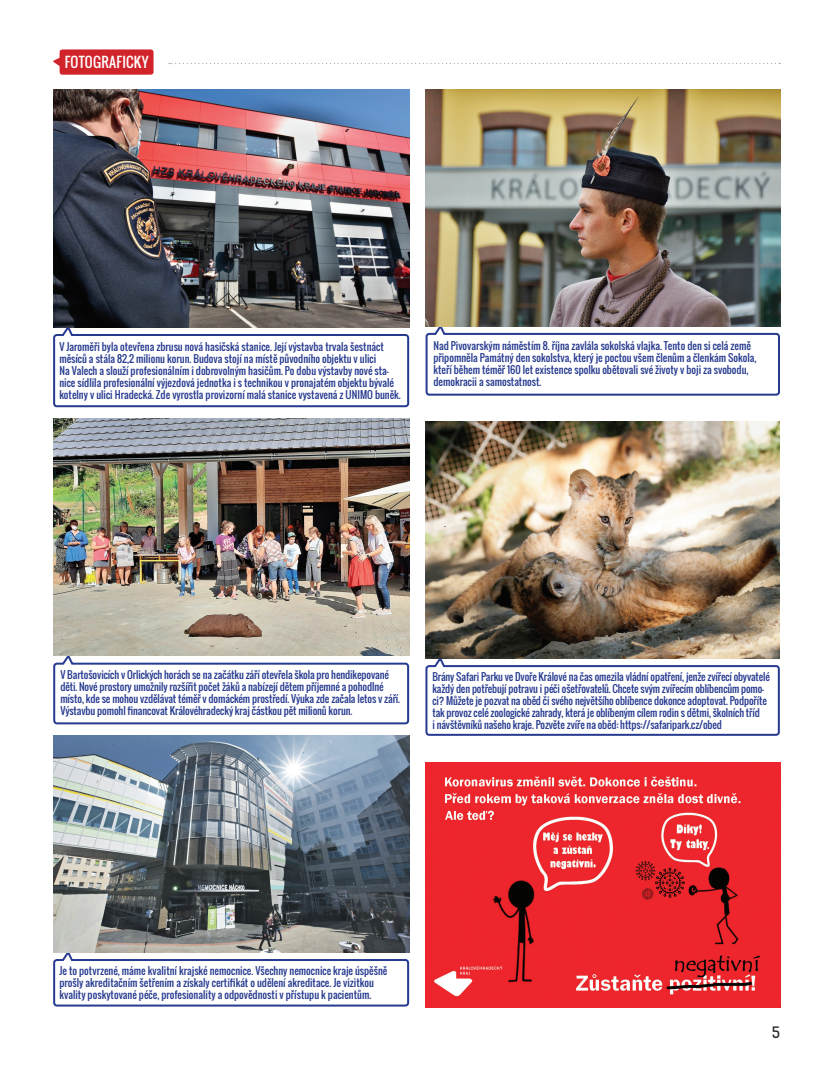
<style>
.page{position:relative;width:833px;height:1081px;background:#fff}
.page>*{position:absolute;margin:0;border:0;box-sizing:border-box;transform-origin:0 0}
.t1{font:15px "Kelson Sans";color:#231f20}
.t2{font:13.75px "Oswald";letter-spacing:.02em;color:#fff}
.t3{font:10px/12px "Oswald";color:#263a8f}
</style>
<div class="page">
<svg style="left:169px;top:63px;width:611px;height:1px"></svg>
<svg style="left:425px;top:658px;width:355px;height:78px"></svg>
<svg style="left:53px;top:654px;width:357px;height:71px"></svg>
<svg style="left:53px;top:326px;width:357px;height:82px"></svg>
<svg style="left:53px;top:56px;width:7px;height:13px"></svg>
<div style="left:60px;top:49px;width:93px;height:26px;background:#d1232a;border-radius:3px"></div>
<svg style="left:425px;top:325px;width:356px;height:71px"></svg>
<svg style="left:53px;top:951px;width:357px;height:56px"></svg>
<img style="left:425px;top:762px;width:355px;height:245px">
<img style="left:53px;top:90px;width:356px;height:237px">
<img style="left:425px;top:90px;width:355px;height:236px">
<img style="left:425px;top:422px;width:355px;height:236px">
<img style="left:53px;top:418px;width:356px;height:238px">
<img style="left:53px;top:736px;width:356px;height:216px">
<h2 class="t2" style="left:65px;top:52px;width:59px">Fotografick</h2>
<h2 class="t2" style="left:142px;top:52px;width:8px">y</h2>
<p class="t3" style="left:59px;top:340px;width:343px">V Jaroměři byla otevřena zbrusu nová hasičská stanice. Její výstavba trvala šestnáct měsíců a stála 82,2 milionu korun. Budova stojí na místě původního objektu v ulici<br>Na Valech a slouží profesionálním i dobrovolným hasičům. Po dobu výstavby nové sta&shy;nice sídlila profesionální výjezdová jednotka i s technikou v pronajatém objektu bývalé kotelny v ulici Hradecká. Zde vyrostla provizorní malá stanice vystavená z UNIMO buněk.</p>
<p class="t3" style="left:433px;top:339px;width:324px">Nad Pivovarským náměstím 8. října zavlála sokolská vlajka. Tento den si celá země připomněla Památný den sokolstva, který je poctou všem členům a členkám Sokola, kteří během téměř 160 let existence spolku obětovali své životy v boji za svobodu, demokracii a samostatnost.</p>
<p class="t3" style="left:60px;top:668px;width:341px">V Bartošovicích v Orlických horách se na začátku září otevřela škola pro hendikepované děti. Nové prostory umožnily rozšířit počet žáků a nabízejí dětem příjemné a pohodlné místo, kde se mohou vzdělávat téměř v domáckém prostředí. Výuka zde začala letos v září.<br>Výstavbu pomohl financovat Královéhradecký kraj částkou pět milionů korun.</p>
<p class="t3" style="left:432px;top:671px;width:339px">Brány Safari Parku ve Dvoře Králové na čas omezila vládní opatření, jenže zvířecí obyvatelé každý den potřebují potravu i péči ošetřovatelů. Chcete svým zvířecím oblíbencům pomo&shy;ci? Můžete je pozvat na oběd či svého největšího oblíbence dokonce adoptovat. Podpoříte tak provoz celé zoologické zahrady, která je oblíbeným cílem rodin s dětmi, školních tříd<br>i návštěvníků našeho kraje. Pozvěte zvíře na oběd: https://safaripark.cz/obed</p>
<p class="t3" style="left:59px;top:964px;width:329px">Je to potvrzené, máme kvalitní krajské nemocnice. Všechny nemocnice kraje úspěšně prošly akreditačním šetřením a získaly certifikát o udělení akreditace. Je vizitkou kvality poskytované péče, profesionality a odpovědnosti v přístupu k pacientům.</p>
<h1 class="t1" style="left:772px;top:1023px;width:9px">5</h1>
</div>
